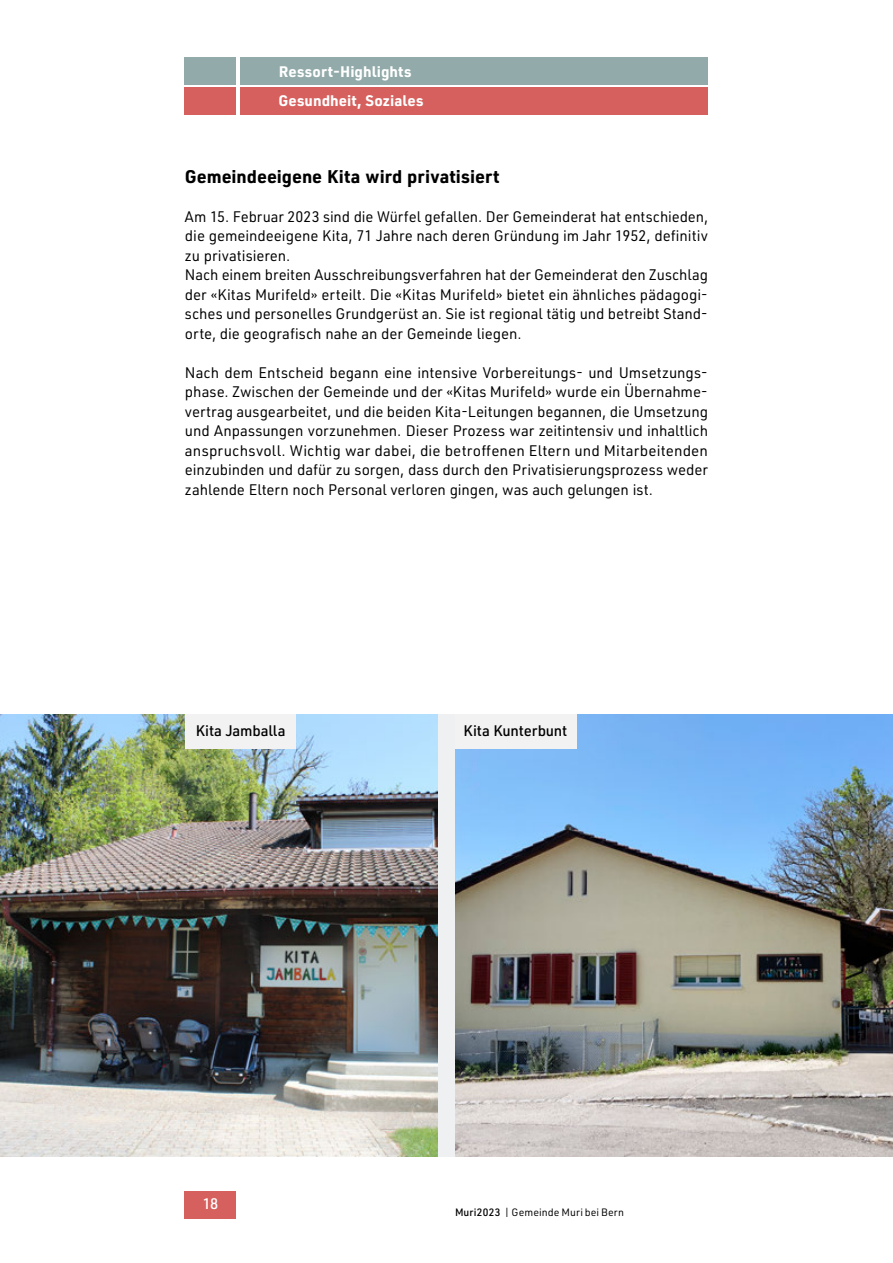
<style>
.page{position:relative;width:893px;height:1263px;background:#fff}
.page>*{position:absolute;margin:0;border:0;box-sizing:border-box;transform-origin:0 0}
.t1{font:700 18px "URWDIN";color:#000}
.t2{font:15px/19.5px "URWDIN";letter-spacing:-.005em;color:#000}
.t3{font:700 15px "URWDIN";letter-spacing:.005em;color:#fff}
.t4{font:500 15px "URWDIN";letter-spacing:-.005em;color:#000}
.t5{font:500 15px "URWDIN";color:#fff}
.t6{font:10.5px "URWDIN";letter-spacing:.01em;color:#000}
.s1{font-weight:500}
</style>
<div class="page">
<div style="left:185px;top:1191px;width:51px;height:27px;background:#d6605d"></div>
<div style="left:240px;top:87px;width:468px;height:28px;background:#d6605d"></div>
<div style="left:185px;top:87px;width:51px;height:28px;background:#d6605d"></div>
<div style="left:240px;top:58px;width:468px;height:27px;background:#92aaa9"></div>
<div style="left:185px;top:58px;width:51px;height:27px;background:#92aaa9"></div>
<img style="left:455px;top:714px;width:438px;height:443px">
<img style="left:0;top:714px;width:438px;height:442px">
<div style="left:455px;top:714px;width:121px;height:34px;background:#f2f2f2"></div>
<div style="left:185px;top:714px;width:111px;height:34px;background:#f2f2f2"></div>
<p class="t3" style="left:279px;top:61px;width:134px">Ressort-Highlights</p>
<p class="t3" style="left:279px;top:90px;width:147px">Gesundheit, Soziales</p>
<p class="t1" style="left:185px;top:164px;width:316px">Gemeindeeigene Kita wird privatisiert</p>
<p class="t2" style="left:185px;top:206px;width:525px">Am 15. Februar 2023 sind die Würfel gefallen. Der Gemeinderat hat entschieden, die gemeindeeigene Kita, 71 Jahre nach deren Gründung im Jahr 1952, definitiv zu privatisieren.<br>Nach einem breiten Ausschreibungsverfahren hat der Gemeinderat den Zuschlag der «Kitas Murifeld» erteilt. Die «Kitas Murifeld» bietet ein ähnliches pädagogi&shy;sches und personelles Grundgerüst an. Sie ist regional tätig und betreibt Stand&shy;orte, die geografisch nahe an der Gemeinde liegen.</p>
<p class="t2" style="left:185px;top:362px;width:525px;text-align:justify">Nach dem Entscheid begann eine intensive Vorbereitungs- und Umsetzungs&shy;phase. Zwischen der Gemeinde und der «Kitas Murifeld» wurde ein Übernahme&shy;vertrag ausgearbeitet, und die beiden Kita-Leitungen begannen, die Umsetzung und Anpassungen vorzunehmen. Dieser Prozess war zeitintensiv und inhaltlich anspruchsvoll. Wichtig war dabei, die betroffenen Eltern und Mitarbeitenden einzubinden und dafür zu sorgen, dass durch den Privatisierungsprozess weder zahlende Eltern noch Personal verloren gingen, was auch gelungen ist.</p>
<p class="t4" style="left:196px;top:720px;width:91px">Kita Jamballa</p>
<p class="t4" style="left:463px;top:720px;width:105px">Kita Kunterbunt</p>
<p class="t5" style="left:203px;top:1193px;width:17px">18</p>
<p class="t6" style="left:455px;top:1205px;width:171px"><span class="s1">Muri2023</span> | Gemeinde Muri bei Bern</p>
</div>
